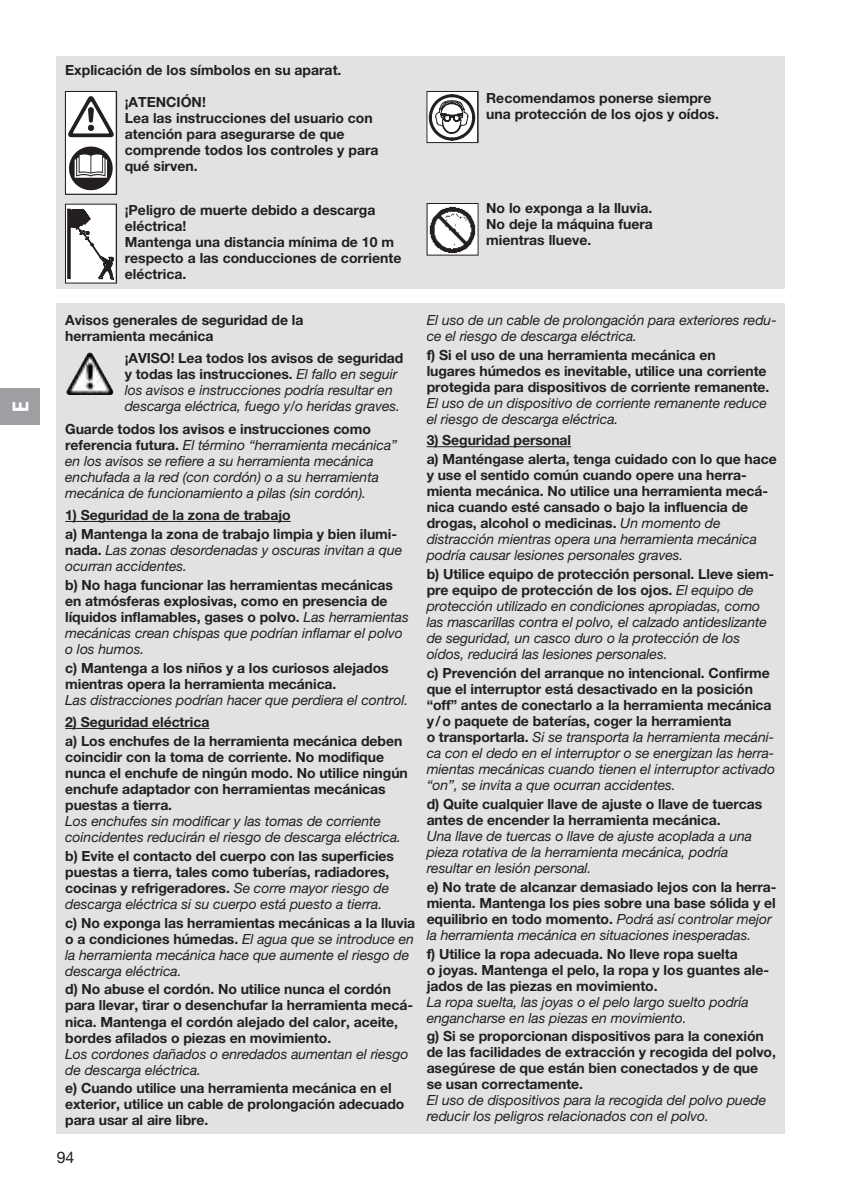
<style>
.page{position:relative;width:842px;height:1191px;background:#fff}
.page>*{position:absolute;margin:0;border:0;box-sizing:border-box;transform-origin:0 0}
.t1{font:22px "GARDENA Pro Bo Cond";color:#fff}
.t2{font:16px "GARDENA Pro";color:#231f20}
.t3{font:700 14px/16px "GARDENA Pro";letter-spacing:-.005em;color:#231f20}
.t4{font:italic 14px/16px "GARDENA Pro";letter-spacing:-.005em;color:#231f20}
.s1{font-weight:700;font-style:normal}
.s2{font-weight:400;font-style:italic}
</style>
<div class="page">
<div style="left:57px;top:303px;width:728px;height:831px;background:#e1e2e4"></div>
<hr style="left:65px;top:521px;width:226px;height:1px;background:#231f20">
<hr style="left:65px;top:728px;width:144px;height:1px;background:#231f20">
<img style="left:68px;top:352px;width:21px;height:36px">
<hr style="left:427px;top:446px;width:144px;height:1px;background:#231f20">
<div style="left:57px;top:57px;width:728px;height:232px;background:#e1e2e4"></div>
<svg style="left:67px;top:206px;width:48px;height:75px"></svg>
<div style="left:65px;top:204px;width:52px;height:79px;border:1px solid #231f20"></div>
<hr style="left:116px;top:204px;width:1px;height:79px;background:#231f20">
<svg style="left:68px;top:209px;width:46px;height:71px;background:#c9c8c8"></svg>
<div style="left:65px;top:91px;width:52px;height:103px;background:#fff"></div>
<div style="left:65px;top:91px;width:52px;height:103px;border:1px solid #231f20"></div>
<hr style="left:116px;top:91px;width:1px;height:103px;background:#231f20">
<svg style="left:68px;top:96px;width:46px;height:41px"></svg>
<svg style="left:69px;top:146px;width:44px;height:44px"></svg>
<div style="left:427px;top:91px;width:51px;height:52px;background:#fff"></div>
<div style="left:427px;top:91px;width:51px;height:52px;border:1px solid #231f20"></div>
<hr style="left:477px;top:91px;width:1px;height:52px;background:#231f20">
<svg style="left:429px;top:94px;width:46px;height:47px"></svg>
<img style="left:429px;top:205px;width:47px;height:48px">
<div style="left:0;top:388px;width:40px;height:37px;background:#9d9fa2"></div>
<h1 class="t1" style="left:7px;top:412px;width:12px;rotate:-90deg">E</h1>
<p class="t3" style="left:65px;top:62px;width:278px">Explicación de los símbolos en su aparat.</p>
<p class="t3" style="left:125px;top:94px;width:255px">¡ATENCIÓN!<br>Lea las instrucciones del usuario con atención para asegurarse de que comprende todos los controles y para qué sirven.</p>
<p class="t3" style="left:125px;top:202px;width:278px">¡Peligro de muerte debido a descarga eléctrica!<br>Mantenga una distancia mínima de 10 m respecto a las conducciones de corriente eléctrica.</p>
<p class="t3" style="left:486px;top:90px;width:234px">Recomendamos ponerse siempre una protección de los ojos y oídos.</p>
<p class="t3" style="left:486px;top:200px;width:168px;text-align:justify">No lo exponga a la lluvia.<br>No deje la máquina fuera mientras llueve.</p>
<p class="t3" style="left:65px;top:311px;width:240px">Avisos generales de seguridad de la herramienta mecánica</p>
<p class="t4" style="left:125px;top:350px;width:280px"><span class="s1">¡AVISO! Lea todos los avisos de seguridad y todas las instrucciones.</span> El fallo en seguir los avisos e instrucciones podría resultar en descarga eléctrica, fuego y/o heridas graves.</p>
<p class="t4" style="left:65px;top:420px;width:333px"><span class="s1">Guarde todos los avisos e instrucciones como referencia futura.</span> El término “herramienta mecánica” en los avisos se refiere a su herramienta mecánica enchufada a la red (con cordón) o a su herramienta mecánica de funcionamiento a pilas (sin cordón).</p>
<p class="t3" style="left:65px;top:505px;width:332px;line-height:18.8px">1) Seguridad de la zona de trabajo<br>a) Mantenga la zona de trabajo limpia y bien ilumi-</p>
<p class="t4" style="left:65px;top:541px;width:339px"><span class="s1">nada.</span> Las zonas desordenadas y oscuras invitan a que ocurran accidentes.</p>
<p class="t3" style="left:65px;top:576px;width:345px">b) No haga funcionar las herramientas mecánicas en atmósferas explosivas, como en presencia de líquidos inflamables, gases o polvo. <span class="s2">Las herramientas mecánicas crean chispas que podrían inflamar el polvo o los humos.</span></p>
<p class="t3" style="left:65px;top:659px;width:325px">c) Mantenga a los niños y a los curiosos alejados mientras opera la herramienta mecánica.</p>
<p class="t4" style="left:65px;top:691px;width:345px">Las distracciones podrían hacer que perdiera el control.</p>
<p class="t3" style="left:65px;top:712px;width:339px;line-height:18.8px">2) Seguridad eléctrica<br>a) Los enchufes de la herramienta mecánica deben</p>
<p class="t3" style="left:65px;top:748px;width:344px">coincidir con la toma de corriente. No modifique nunca el enchufe de ningún modo. No utilice ningún enchufe adaptador con herramientas mecánicas puestas a tierra.</p>
<p class="t4" style="left:65px;top:812px;width:337px">Los enchufes sin modificar y las tomas de corriente coincidentes reducirán el riesgo de descarga eléctrica.</p>
<p class="t3" style="left:65px;top:847px;width:330px">b) Evite el contacto del cuerpo con las superficies puestas a tierra, tales como tuberías, radiadores, cocinas y refrigeradores. <span class="s2">Se corre mayor riesgo de descarga eléctrica si su cuerpo está puesto a tierra.</span></p>
<p class="t4" style="left:65px;top:914px;width:352px"><span class="s1">c) No exponga las herramientas mecánicas a la lluvia o a condiciones húmedas.</span> El agua que se introduce en la herramienta mecánica hace que aumente el riesgo de descarga eléctrica.</p>
<p class="t3" style="left:65px;top:981px;width:349px">d) No abuse el cordón. No utilice nunca el cordón para llevar, tirar o desenchufar la herramienta mecá&shy;nica. Mantenga el cordón alejado del calor, aceite, bordes afilados o piezas en movimiento.</p>
<p class="t4" style="left:65px;top:1045px;width:345px">Los cordones dañados o enredados aumentan el riesgo de descarga eléctrica.</p>
<p class="t3" style="left:65px;top:1080px;width:341px">e) Cuando utilice una herramienta mecánica en el exterior, utilice un cable de prolongación adecuado para usar al aire libre.</p>
<p class="t2" style="left:57px;top:1147px;width:19px">94</p>
<p class="t4" style="left:427px;top:311px;width:352px">El uso de un cable de prolongación para exteriores redu&shy;ce el riesgo de descarga eléctrica.</p>
<p class="t3" style="left:427px;top:346px;width:344px">f) Si el uso de una herramienta mecánica en<br>lugares húmedos es inevitable, utilice una corriente protegida para dispositivos de corriente remanente.</p>
<p class="t4" style="left:427px;top:394px;width:342px">El uso de un dispositivo de corriente remanente reduce el riesgo de descarga eléctrica.</p>
<p class="t3" style="left:427px;top:430px;width:352px;line-height:18.8px">3) Seguridad personal<br>a) Manténgase alerta, tenga cuidado con lo que hace</p>
<p class="t3" style="left:427px;top:467px;width:343px">y use el sentido común cuando opere una herra&shy;mienta mecánica. No utilice una herramienta mecá&shy;nica cuando esté cansado o bajo la influencia de drogas, alcohol o medicinas. <span class="s2">Un momento de distracción mientras opera una herramienta mecánica podría causar lesiones personales graves.</span></p>
<p class="t4" style="left:427px;top:566px;width:349px"><span class="s1">b) Utilice equipo de protección personal. Lleve siem&shy;pre equipo de protección de los ojos.</span> El equipo de protección utilizado en condiciones apropiadas, como las mascarillas contra el polvo, el calzado antideslizante de seguridad, un casco duro o la protección de los oídos, reducirá las lesiones personales.</p>
<p class="t3" style="left:427px;top:664px;width:350px">c) Prevención del arranque no intencional. Confirme que el interruptor está desactivado en la posición “off” antes de conectarlo a la herramienta mecánica y/o paquete de baterías, coger la herramienta<br>o transportarla. <span class="s2">Si se transporta la herramienta mecáni&shy;ca con el dedo en el interruptor o se energizan las herra&shy;mientas mecánicas cuando tienen el interruptor activado “on”, se invita a que ocurran accidentes.</span></p>
<p class="t3" style="left:427px;top:795px;width:337px">d) Quite cualquier llave de ajuste o llave de tuercas antes de encender la herramienta mecánica.</p>
<p class="t4" style="left:427px;top:827px;width:327px">Una llave de tuercas o llave de ajuste acoplada a una pieza rotativa de la herramienta mecánica, podría resultar en lesión personal.</p>
<p class="t3" style="left:427px;top:878px;width:351px">e) No trate de alcanzar demasiado lejos con la herra&shy;mienta. Mantenga los pies sobre una base sólida y el equilibrio en todo momento. <span class="s2">Podrá así controlar mejor la herramienta mecánica en situaciones inesperadas.</span></p>
<p class="t3" style="left:427px;top:945px;width:344px">f) Utilice la ropa adecuada. No lleve ropa suelta<br>o joyas. Mantenga el pelo, la ropa y los guantes ale&shy;jados de las piezas en movimiento.</p>
<p class="t4" style="left:427px;top:993px;width:324px">La ropa suelta, las joyas o el pelo largo suelto podría engancharse en las piezas en movimiento.</p>
<p class="t3" style="left:427px;top:1028px;width:351px">g) Si se proporcionan dispositivos para la conexión de las facilidades de extracción y recogida del polvo, asegúrese de que están bien conectados y de que se usan correctamente.</p>
<p class="t4" style="left:427px;top:1092px;width:341px">El uso de dispositivos para la recogida del polvo puede reducir los peligros relacionados con el polvo.</p>
</div>
